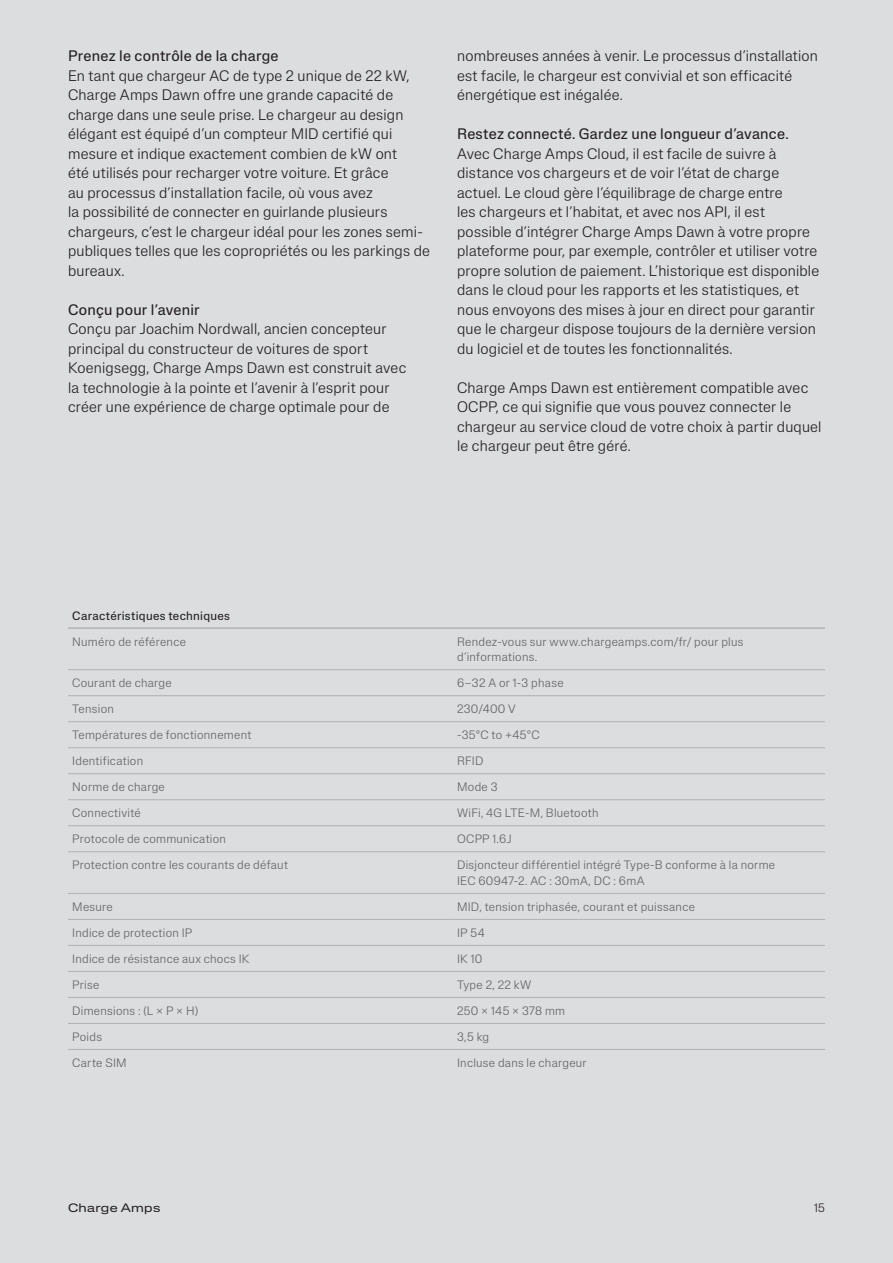
<style>
.page{position:relative;width:893px;height:1263px;background:#dcdddf}
.page>*{position:absolute;margin:0;border:0;box-sizing:border-box;transform-origin:0 0}
.Body_10_13{font:300 15px/19.5px "Lateral Standard";letter-spacing:.015em;color:#231f20}
.Headline_10_13{font:15px "Lateral Standard";letter-spacing:.015em;color:#231f20}
.Table_body{font:300 12px/15.6px "Lateral Standard";letter-spacing:.025em;color:#636366}
.Table_headline{font:12px "Lateral Standard";letter-spacing:.025em;color:#231f20}
.t1{font:expanded 12px "Lateral";letter-spacing:.025em;color:#231f20}
.t2{font:300 12px "Lateral Standard";color:#231f20}
</style>
<div class="page">
<hr style="left:68px;top:669px;width:385px;height:1px;background:#b0b1b5">
<hr style="left:453px;top:669px;width:372px;height:1px;background:#b0b1b5">
<hr style="left:68px;top:695px;width:385px;height:1px;background:#b0b1b5">
<hr style="left:453px;top:695px;width:372px;height:1px;background:#b0b1b5">
<hr style="left:68px;top:721px;width:385px;height:1px;background:#b0b1b5">
<hr style="left:453px;top:721px;width:372px;height:1px;background:#b0b1b5">
<hr style="left:68px;top:747px;width:385px;height:1px;background:#b0b1b5">
<hr style="left:453px;top:747px;width:372px;height:1px;background:#b0b1b5">
<hr style="left:68px;top:773px;width:385px;height:1px;background:#b0b1b5">
<hr style="left:453px;top:773px;width:372px;height:1px;background:#b0b1b5">
<hr style="left:68px;top:799px;width:385px;height:1px;background:#b0b1b5">
<hr style="left:453px;top:799px;width:372px;height:1px;background:#b0b1b5">
<hr style="left:68px;top:825px;width:385px;height:1px;background:#b0b1b5">
<hr style="left:453px;top:825px;width:372px;height:1px;background:#b0b1b5">
<hr style="left:68px;top:851px;width:385px;height:1px;background:#b0b1b5">
<hr style="left:453px;top:851px;width:372px;height:1px;background:#b0b1b5">
<hr style="left:68px;top:893px;width:385px;height:1px;background:#b0b1b5">
<hr style="left:453px;top:893px;width:372px;height:1px;background:#b0b1b5">
<hr style="left:68px;top:919px;width:385px;height:1px;background:#b0b1b5">
<hr style="left:453px;top:919px;width:372px;height:1px;background:#b0b1b5">
<hr style="left:68px;top:945px;width:385px;height:1px;background:#b0b1b5">
<hr style="left:453px;top:945px;width:372px;height:1px;background:#b0b1b5">
<hr style="left:68px;top:971px;width:385px;height:1px;background:#b0b1b5">
<hr style="left:453px;top:971px;width:372px;height:1px;background:#b0b1b5">
<hr style="left:68px;top:997px;width:385px;height:1px;background:#b0b1b5">
<hr style="left:453px;top:997px;width:372px;height:1px;background:#b0b1b5">
<hr style="left:68px;top:1023px;width:385px;height:1px;background:#b0b1b5">
<hr style="left:453px;top:1023px;width:372px;height:1px;background:#b0b1b5">
<hr style="left:68px;top:1049px;width:385px;height:1px;background:#b0b1b5">
<hr style="left:453px;top:1049px;width:372px;height:1px;background:#b0b1b5">
<hr style="left:68px;top:628px;width:385px;height:1px;background:#9d9fa2">
<hr style="left:453px;top:628px;width:372px;height:1px;background:#9d9fa2">
<p class="Headline_10_13" style="left:68px;top:47px;width:212px">Prenez le contrôle de la charge</p>
<p class="Body_10_13" style="left:68px;top:66px;width:363px">En tant que chargeur AC de type 2 unique de 22 kW, Charge Amps Dawn offre une grande capacité de charge dans une seule prise. Le chargeur au design élégant est équipé d’un compteur MID certifié qui mesure et indique exactement combien de kW ont<br>été utilisés pour recharger votre voiture. Et grâce<br>au processus d’installation facile, où vous avez<br>la possibilité de connecter en guirlande plusieurs chargeurs, c’est le chargeur idéal pour les zones semi&shy;publiques telles que les copropriétés ou les parkings de bureaux.</p>
<p class="Headline_10_13" style="left:68px;top:301px;width:133px">Conçu pour l’avenir</p>
<p class="Body_10_13" style="left:68px;top:319px;width:340px">Conçu par Joachim Nordwall, ancien concepteur principal du constructeur de voitures de sport Koenigsegg, Charge Amps Dawn est construit avec la technologie à la pointe et l’avenir à l’esprit pour créer une expérience de charge optimale pour de</p>
<p class="Body_10_13" style="left:457px;top:46px;width:362px">nombreuses années à venir. Le processus d’installation est facile, le chargeur est convivial et son efficacité énergétique est inégalée.</p>
<p class="Headline_10_13" style="left:457px;top:125px;width:333px">Restez connecté. Gardez une longueur d’avance.</p>
<p class="Body_10_13" style="left:457px;top:144px;width:363px">Avec Charge Amps Cloud, il est facile de suivre à distance vos chargeurs et de voir l’état de charge actuel. Le cloud gère l’équilibrage de charge entre<br>les chargeurs et l’habitat, et avec nos API, il est possible d’intégrer Charge Amps Dawn à votre propre plateforme pour, par exemple, contrôler et utiliser votre propre solution de paiement. L’historique est disponible dans le cloud pour les rapports et les statistiques, et nous envoyons des mises à jour en direct pour garantir que le chargeur dispose toujours de la dernière version du logiciel et de toutes les fonctionnalités.</p>
<p class="Body_10_13" style="left:457px;top:378px;width:366px">Charge Amps Dawn est entièrement compatible avec OCPP, ce qui signifie que vous pouvez connecter le chargeur au service cloud de votre choix à partir duquel le chargeur peut être géré.</p>
<p class="Table_headline" style="left:72px;top:608px;width:159px">Caractéristiques techniques</p>
<p class="Table_body" style="left:72px;top:633px;width:115px">Numéro de référence</p>
<p class="Table_body" style="left:457px;top:633px;width:288px">Rendez-vous sur www.chargeamps.com/fr/ pour plus d’informations.</p>
<p class="Table_body" style="left:72px;top:675px;width:101px">Courant de charge</p>
<p class="Table_body" style="left:457px;top:675px;width:108px">6–32 A or 1-3 phase</p>
<p class="Table_body" style="left:72px;top:701px;width:43px">Tension</p>
<p class="Table_body" style="left:457px;top:701px;width:60px">230/400 V</p>
<p class="Table_body" style="left:72px;top:727px;width:181px">Températures de fonctionnement</p>
<p class="Table_body" style="left:457px;top:727px;width:84px">-35°C to +45°C</p>
<p class="Table_body" style="left:72px;top:753px;width:72px">Identification</p>
<p class="Table_body" style="left:457px;top:753px;width:28px">RFID</p>
<p class="Table_body" style="left:72px;top:779px;width:94px">Norme de charge</p>
<p class="Table_body" style="left:457px;top:779px;width:42px">Mode 3</p>
<p class="Table_body" style="left:72px;top:805px;width:70px">Connectivité</p>
<p class="Table_body" style="left:457px;top:805px;width:143px">WiFi, 4G LTE-M, Bluetooth</p>
<p class="Table_body" style="left:72px;top:831px;width:155px">Protocole de communication</p>
<p class="Table_body" style="left:457px;top:831px;width:56px">OCPP 1.6J</p>
<p class="Table_body" style="left:72px;top:857px;width:217px">Protection contre les courants de défaut</p>
<p class="Table_body" style="left:457px;top:857px;width:320px">Disjoncteur différentiel intégré Type-B conforme à la norme<br>IEC 60947-2. AC : 30mA, DC : 6mA</p>
<p class="Table_body" style="left:72px;top:899px;width:42px">Mesure</p>
<p class="Table_body" style="left:457px;top:899px;width:239px">MID, tension triphasée, courant et puissance</p>
<p class="Table_body" style="left:72px;top:925px;width:121px">Indice de protection IP</p>
<p class="Table_body" style="left:457px;top:925px;width:29px">IP 54</p>
<p class="Table_body" style="left:72px;top:951px;width:179px">Indice de résistance aux chocs IK</p>
<p class="Table_body" style="left:457px;top:951px;width:27px">IK 10</p>
<p class="Table_body" style="left:72px;top:977px;width:29px">Prise</p>
<p class="Table_body" style="left:457px;top:977px;width:76px">Type 2, 22 kW</p>
<p class="Table_body" style="left:72px;top:1003px;width:127px">Dimensions : (L × P × H)</p>
<p class="Table_body" style="left:457px;top:1003px;width:110px">250 × 145 × 378 mm</p>
<p class="Table_body" style="left:72px;top:1029px;width:31px">Poids</p>
<p class="Table_body" style="left:457px;top:1029px;width:34px">3,5 kg</p>
<p class="Table_body" style="left:72px;top:1055px;width:56px">Carte SIM</p>
<p class="Table_body" style="left:457px;top:1055px;width:131px">Incluse dans le chargeur</p>
<p class="t1" style="left:68px;top:1201px;width:94px">Charge Amps</p>
<p class="t2" style="left:814px;top:1201px;width:12px">15</p>
</div>
